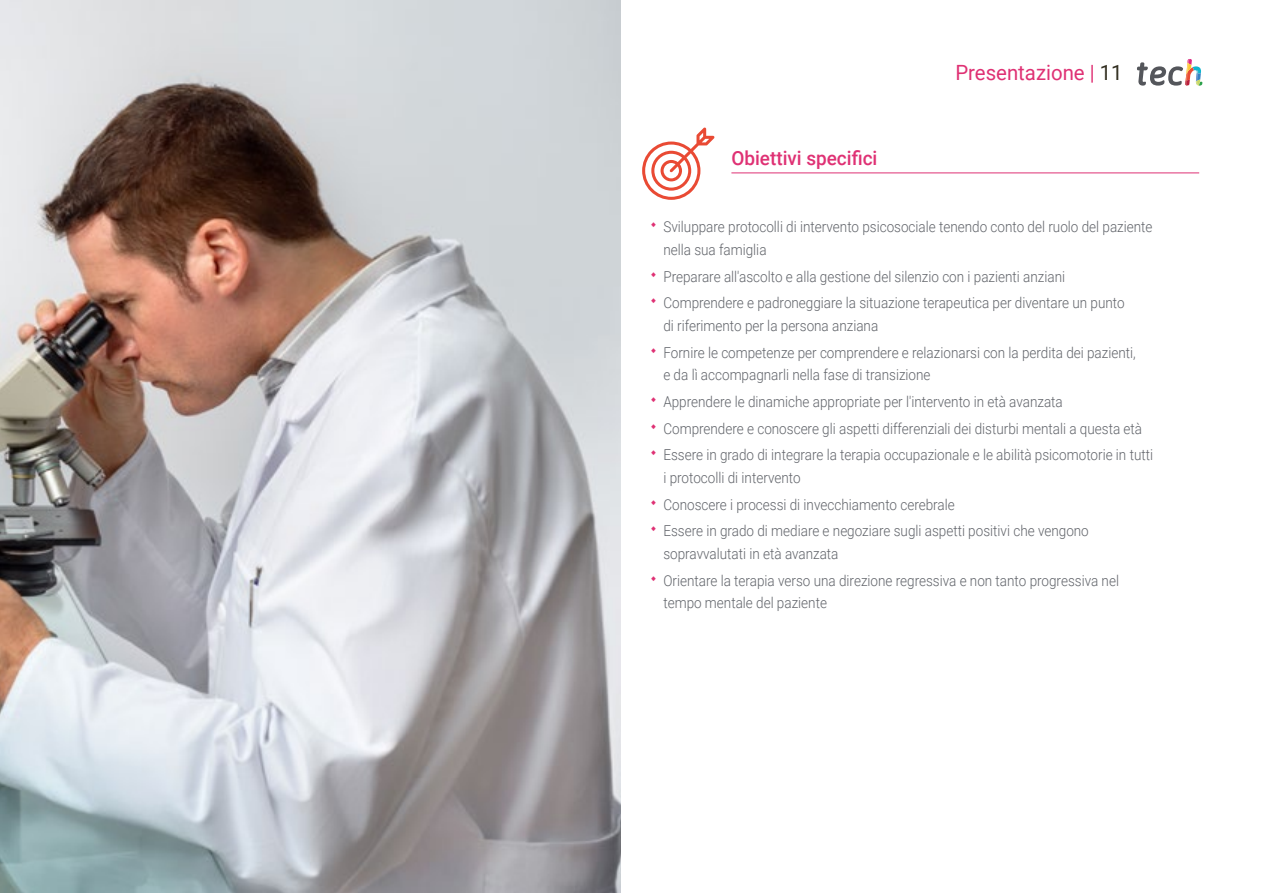
<style>
.page{position:relative;width:1263px;height:893px;background:#fff}
.page>*{position:absolute;margin:0;border:0;box-sizing:border-box;transform-origin:0 0}
.t1{font:21px "Roboto";color:#df3174}
.t2{font:500 19.5px "Roboto";color:#df3174}
.t3{font:300 15px/26.7px "Roboto";color:#61646a;scale:.9 1}
.s1{color:#312e20}
</style>
<div class="page">
<img style="left:0;top:0;width:621px;height:893px">
<hr style="left:731px;top:173px;width:468px;height:1px;background:#df3174">
<svg style="left:1137px;top:59px;width:65px;height:27px"></svg>
<svg style="left:642px;top:127px;width:72px;height:73px"></svg>
<h2 class="t2" style="left:731px;top:144px;width:147px">Obiettivi specifici</h2>
<h1 class="t1" style="left:955px;top:57px;width:169px">Presentazione | <span class="s1">11</span></h1>
<p class="t3" style="left:663px;top:215px;width:545px;line-height:22.5px">Sviluppare protocolli di intervento psicosociale tenendo conto del ruolo del paziente nella sua famiglia</p>
<p class="t3" style="left:663px;top:262px;width:514px">Preparare all'ascolto e alla gestione del silenzio con i pazienti anziani<br>Comprendere e padroneggiare la situazione terapeutica per diventare un punto</p>
<p class="t3" style="left:663px;top:312px;width:526px">di riferimento per la persona anziana<br>Fornire le competenze per comprendere e relazionarsi con la perdita dei pazienti,</p>
<p class="t3" style="left:663px;top:361px;width:546px">e da lì accompagnarli nella fase di transizione<br>Apprendere le dinamiche appropriate per l'intervento in età avanzata<br>Comprendere e conoscere gli aspetti differenziali dei disturbi mentali a questa età Essere in grado di integrare la terapia occupazionale e le abilità psicomotorie in tutti</p>
<p class="t3" style="left:663px;top:464px;width:474px">i protocolli di intervento<br>Conoscere i processi di invecchiamento cerebrale<br>Essere in grado di mediare e negoziare sugli aspetti positivi che vengono</p>
<p class="t3" style="left:663px;top:540px;width:508px">sopravvalutati in età avanzata<br>Orientare la terapia verso una direzione regressiva e non tanto progressiva nel</p>
<p class="t3" style="left:663px;top:589px;width:183px">tempo mentale del paziente</p>
</div>
